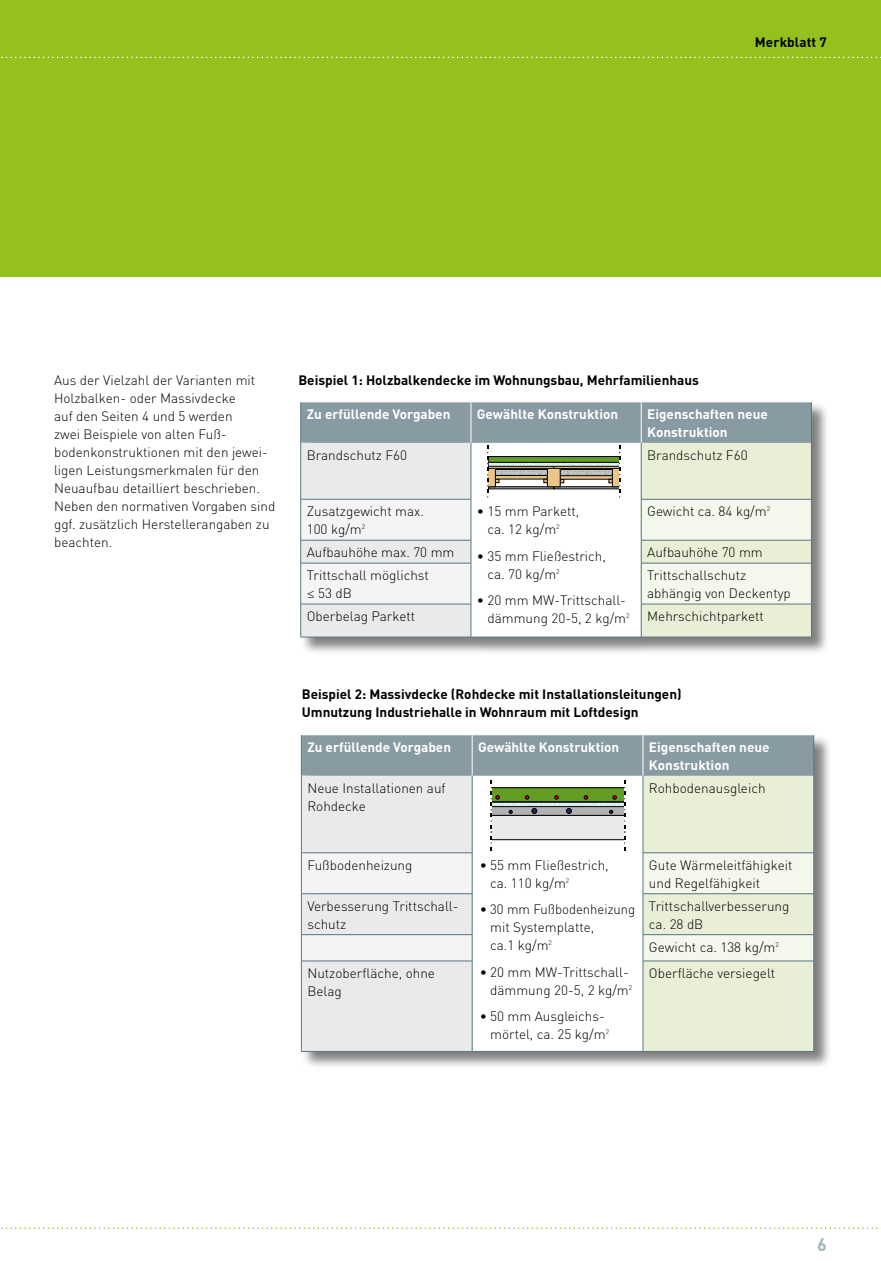
<style>
.page{position:relative;width:881px;height:1263px;background:#fff}
.page>*{position:absolute;margin:0;border:0;box-sizing:border-box;transform-origin:0 0}
.t1{font:700 18px "DIN";color:#a3b6bc}
.t2{font:300 13.5px/18px "DIN";color:#000}
.t3{font:700 13.5px/18px "DIN";color:#000}
.t4{font:700 13.5px/18px "DIN";color:#fff}
.s1{font-family:"Myriad Pro"}
</style>
<div class="page">
<svg style="left:1px;top:1227px;width:880px;height:2px"></svg>
<div style="left:0;top:0;width:880px;height:277px;background:#94c11c"></div>
<svg style="left:1px;top:57px;width:880px;height:1px"></svg>
<div style="left:300px;top:402px;width:529px;height:253px;background:#000;opacity:.5"></div>
<hr style="left:300px;top:637px;width:171px;height:1px;background:#587981">
<hr style="left:640px;top:637px;width:171px;height:1px;background:#587981">
<hr style="left:471px;top:637px;width:169px;height:1px;background:#587981">
<div style="left:301px;top:734px;width:530px;height:336px;background:#000;opacity:.5"></div>
<div style="left:302px;top:962px;width:169px;height:89px;background:#e9eaea"></div>
<svg style="left:472px;top:961px;width:170px;height:90px"></svg>
<div style="left:643px;top:962px;width:170px;height:89px;background:#e9efd7"></div>
<hr style="left:301px;top:734px;width:171px;height:1px;background:#fff">
<hr style="left:472px;top:734px;width:170px;height:1px;background:#fff">
<hr style="left:642px;top:734px;width:171px;height:1px;background:#fff">
<hr style="left:301px;top:961px;width:171px;height:1px;background:#587981">
<hr style="left:301px;top:961px;width:1px;height:90px;background:#587981">
<hr style="left:471px;top:961px;width:1px;height:90px;background:#587981">
<hr style="left:642px;top:961px;width:171px;height:1px;background:#587981">
<hr style="left:642px;top:961px;width:1px;height:90px;background:#587981">
<hr style="left:813px;top:961px;width:1px;height:90px;background:#587981">
<hr style="left:301px;top:1051px;width:171px;height:1px;background:#587981">
<hr style="left:642px;top:1051px;width:171px;height:1px;background:#587981">
<hr style="left:472px;top:1051px;width:170px;height:1px;background:#587981">
<svg style="left:300px;top:402px;width:511px;height:235px"></svg>
<svg style="left:301px;top:735px;width:513px;height:226px"></svg>
<p class="t3" style="left:754px;top:33px;width:73px">Merkblatt 7</p>
<p class="t3" style="left:782px;top:34px;width:44px">5/2014</p>
<p class="t2" style="left:54px;top:371px;width:223px">Aus der Vielzahl der Varianten mit<br>Holzbalken- oder Massivdecke<br>auf den Seiten 4 und 5 werden<br>zwei Beispiele von alten Fuß&shy;bodenkonstruktionen mit den jewei&shy;ligen Leistungsmerkmalen für den<br>Neuaufbau detailliert beschrieben.<br>Neben den normativen Vorgaben sind ggf. zusätzlich Herstellerangaben zu beachten.</p>
<p class="t3" style="left:298px;top:371px;width:402px">Beispiel 1: Holzbalkendecke im Wohnungsbau, Mehrfamilienhaus</p>
<p class="t4" style="left:306px;top:405px;width:145px">Zu erfüllende Vorgaben</p>
<p class="t4" style="left:477px;top:405px;width:143px">Gewählte Konstruktion</p>
<p class="t4" style="left:647px;top:405px;width:122px">Eigenschaften neue<br>Konstruktion</p>
<p class="t2" style="left:306px;top:445px;width:102px">Brandschutz F60</p>
<p class="t2" style="left:647px;top:445px;width:102px">Brandschutz F60</p>
<p class="t2" style="left:647px;top:502px;width:124px">Gewicht ca. 84 kg/m<sup>2</sup></p>
<p class="t2" style="left:306px;top:502px;width:119px">Zusatzgewicht max.<br>100 kg/m<sup>2</sup></p>
<p class="t2" style="left:487px;top:502px;width:93px;text-indent:-11px">• 15 mm Parkett, ca. 12 kg/m<sup>2</sup></p>
<p class="t2" style="left:487px;top:546px;width:120px;text-indent:-11px">• 35 mm Fließestrich, ca. 70 kg/m<sup>2</sup></p>
<p class="t2" style="left:477px;top:591px;width:154px;text-align:right">• 20 mm MW-Trittschall&shy;dämmung 20-5, 2 kg/m<sup>2</sup></p>
<p class="t2" style="left:306px;top:543px;width:149px">Aufbauhöhe max. 70 mm</p>
<p class="t2" style="left:647px;top:543px;width:117px">Aufbauhöhe 70 mm</p>
<p class="t2" style="left:306px;top:566px;width:124px">Trittschall möglichst <span class="s1">≤</span> 53 dB</p>
<p class="t2" style="left:647px;top:566px;width:145px">Trittschallschutz abhängig von Deckentyp</p>
<p class="t2" style="left:306px;top:607px;width:110px">Oberbelag Parkett</p>
<p class="t2" style="left:647px;top:607px;width:118px">Mehrschichtparkett</p>
<p class="t3" style="left:302px;top:685px;width:381px">Beispiel 2: Massivdecke (Rohdecke mit Installationsleitungen)<br>Umnutzung Industriehalle in Wohnraum mit Loftdesign</p>
<p class="t4" style="left:307px;top:737px;width:145px">Zu erfüllende Vorgaben</p>
<p class="t4" style="left:478px;top:737px;width:143px">Gewählte Konstruktion</p>
<p class="t4" style="left:648px;top:737px;width:122px">Eigenschaften neue<br>Konstruktion</p>
<p class="t2" style="left:307px;top:778px;width:140px">Neue Installationen auf<br>Rohdecke</p>
<p class="t2" style="left:648px;top:778px;width:118px">Rohbodenausgleich</p>
<p class="t2" style="left:307px;top:855px;width:107px">Fußbodenheizung</p>
<p class="t2" style="left:490px;top:855px;width:120px;text-indent:-11px">• 55 mm Fließestrich, ca. 110 kg/m<sup>2</sup></p>
<p class="t2" style="left:490px;top:900px;width:147px;text-indent:-10px">• 30 mm Fußbodenheizung mit Systemplatte,<br>ca.1 kg/m<sup>2</sup></p>
<p class="t2" style="left:479px;top:962px;width:154px;text-align:right">• 20 mm MW-Trittschall&shy;dämmung 20-5, 2 kg/m<sup>2</sup></p>
<p class="t2" style="left:490px;top:1007px;width:120px;text-indent:-11px">• 50 mm Ausgleichs&shy;mörtel, ca. 25 kg/m<sup>2</sup></p>
<p class="t2" style="left:648px;top:855px;width:145px">Gute Wärmeleitfähigkeit und Regelfähigkeit</p>
<p class="t2" style="left:307px;top:896px;width:153px">Verbesserung Trittschall&shy;schutz</p>
<p class="t2" style="left:648px;top:896px;width:142px">Trittschallverbesserung ca. 28 dB</p>
<p class="t2" style="left:648px;top:937px;width:131px">Gewicht ca. 138 kg/m<sup>2</sup></p>
<p class="t2" style="left:307px;top:964px;width:129px">Nutzoberfläche, ohne<br>Belag</p>
<p class="t2" style="left:648px;top:964px;width:128px">Oberfläche versiegelt</p>
<h1 class="t1" style="left:816px;top:1232px;width:11px">6</h1>
</div>
